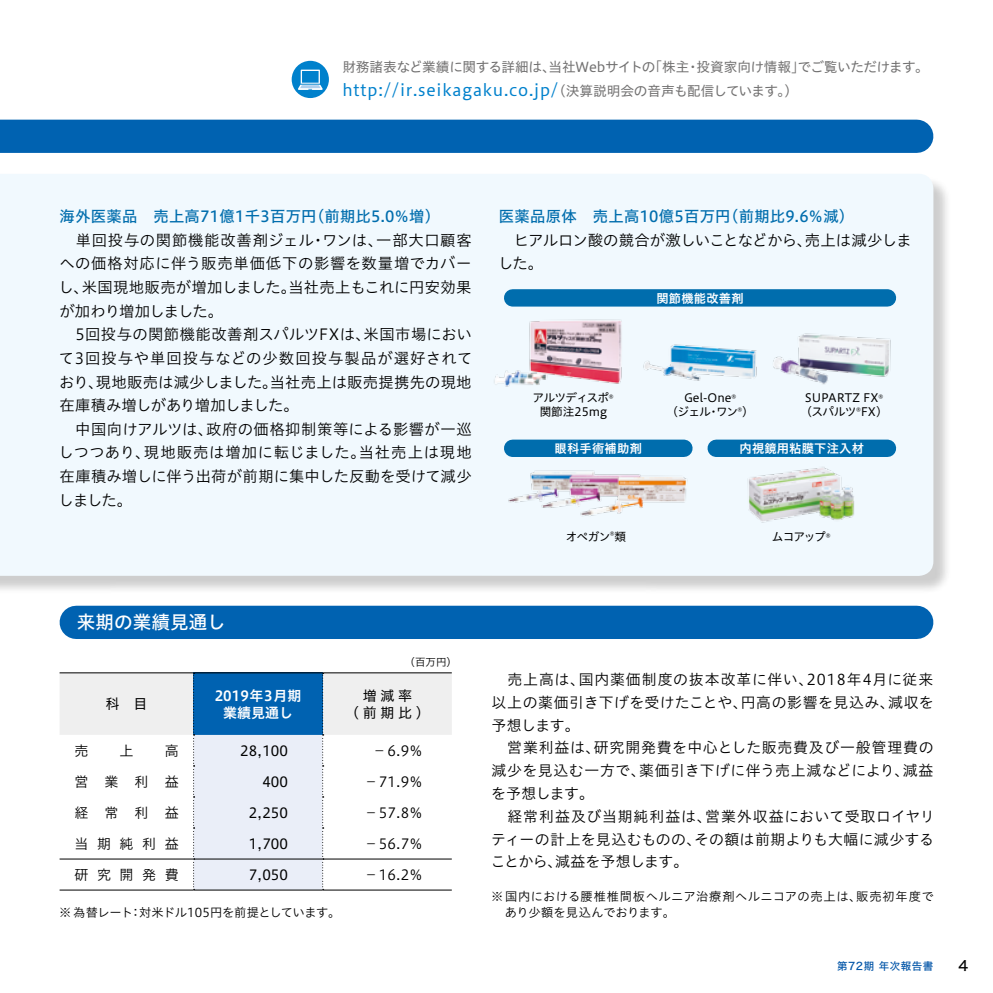
<style>
.page{position:relative;width:993px;height:993px;background:#fff}
.page>*{position:absolute;margin:0;border:0;box-sizing:border-box;transform-origin:0 0}
.t1{font:18.55px "Hiragino UD Sans Std N W5";color:#fff}
.t2{font:16.1px "Hiragino UD Sans Std N W4";letter-spacing:.05em;color:#0081cc}
.t3{font:15.4px/23.6px "Hiragino UD Sans Std N W3";letter-spacing:.02em;color:#000}
.t4{font:15.4px "Hiragino UD Sans Std N W5";letter-spacing:.02em;color:#006dad}
.t5{font:15.4px/23.6px "Hiragino UD Sans Std N W3";letter-spacing:-.035em;color:#000}
.t6{font:14.88px/22.8px "Hiragino UD Sans Std N W3";letter-spacing:.035em;color:#000}
.t7{font:14px "Hiragino UD Sans Std N W3";letter-spacing:.61em;color:#000}
.t8{font:14px/17.5px "Hiragino UD Sans Std N W4";color:#000;text-align:center}
.t9{font:14px/17.5px "Hiragino UD Sans Std N W6";color:#fff;text-align:center}
.t10{font:14px "Hira Kaku Std W5";color:#000}
.t11{font:13.65px "Hiragino UD Sans Std N W4";letter-spacing:-.025em;color:#727171}
.t12{font:12.25px "Hiragino UD Sans Std N W3";letter-spacing:.05em;color:#000}
.t13{font:12.25px "Hiragino UD Sans Std N W3";letter-spacing:-.025em;color:#000}
.t14{font:12.25px "Hiragino UD Sans Std N W6";letter-spacing:.02em;color:#fff}
.t15{font:12.25px "Hiragino UD Sans Std N W3";letter-spacing:-.005em;color:#000}
.t16{font:11.55px/13.7px "Hiragino UD Sans Std N W4";color:#000;text-align:center}
.t17{font:11.55px/13.8px "Hiragino UD Sans Std N W4";letter-spacing:-.04em;color:#000;text-align:center}
.t18{font:10.5px "Hira Kaku Std W5";letter-spacing:.05em;color:#0054a7}
.t19{font:10.5px "Hiragino UD Sans Std N W3";color:#000}
.s1{font-size:13.65px;color:#727171}
</style>
<div class="page">
<div style="left:0;top:176px;width:952px;height:418px;background:#000;opacity:.2"></div>
<div style="left:0;top:174px;width:933px;height:401px;background:#f1f9fe"></div>
<div style="left:291px;top:61px;width:38px;height:37px;background:#0081cc;border-radius:50%"></div>
<svg style="left:298px;top:70px;width:24px;height:20px"></svg>
<div style="left:0;top:120px;width:916px;height:33px;background:#0062b1"></div>
<hr style="left:60px;top:889px;width:133px;height:1px;background:#000">
<hr style="left:322px;top:889px;width:129px;height:1px;background:#000">
<hr style="left:193px;top:889px;width:129px;height:1px;background:#000">
<svg style="left:60px;top:672px;width:391px;height:217px"></svg>
<div style="left:76px;top:605px;width:840px;height:33px;background:#0062b1"></div>
<img style="left:643px;top:344px;width:113px;height:37px">
<img style="left:769px;top:327px;width:121px;height:60px">
<div style="left:512px;top:289px;width:375px;height:17px;background:#006dad"></div>
<img style="left:747px;top:464px;width:109px;height:60px">
<div style="left:716px;top:439px;width:171px;height:18px;background:#006dad"></div>
<img style="left:491px;top:313px;width:134px;height:75px">
<div style="left:512px;top:439px;width:171px;height:18px;background:#006dad"></div>
<img style="left:507px;top:458px;width:182px;height:63px">
<p class="t11" style="left:342px;top:56px;width:588px">財務諸表など業績に関する詳細は、当社Webサイトの「株主・投資家向け情報」でご覧いただけます。</p>
<p class="t2" style="left:342px;top:78px;width:457px">http://ir.seikagaku.co.jp/<span class="s1">（決算説明会の音声も配信しています。）</span></p>
<p class="t4" style="left:60px;top:204px;width:382px">海外医薬品　売上高71億1千3百万円（前期比5.0％増）</p>
<p class="t3" style="left:59px;top:227px;width:415px">　単回投与の関節機能改善剤ジェル・ワンは、一部大口顧客への価格対応に伴う販売単価低下の影響を数量増でカバーし、米国現地販売が増加しました。当社売上もこれに円安効果が加わり増加しました。<br>　5回投与の関節機能改善剤スパルツFXは、米国市場において3回投与や単回投与などの少数回投与製品が選好されており、現地販売は減少しました。当社売上は販売提携先の現地在庫積み増しがあり増加しました。<br>　中国向けアルツは、政府の価格抑制策等による影響が一巡しつつあり、現地販売は増加に転じました。当社売上は現地在庫積み増しに伴う出荷が前期に集中した反動を受けて減少しました。</p>
<p class="t4" style="left:499px;top:204px;width:357px">医薬品原体　売上高10億5百万円（前期比9.6％減）</p>
<p class="t5" style="left:498px;top:227px;width:415px">　ヒアルロン酸の競合が激しいことなどから、売上は減少しました。</p>
<p class="t14" style="left:656px;top:288px;width:89px">関節機能改善剤</p>
<p class="t17" style="left:532px;top:390px;width:83px">アルツディスポ<sup>®</sup>関節注25mg</p>
<p class="t16" style="left:800px;top:390px;width:89px">SUPARTZ FX<sup>®</sup>（スパルツ<sup>®</sup>FX）</p>
<p class="t16" style="left:666px;top:390px;width:89px">Gel-One<sup>®<br></sup>（ジェル・ワン<sup>®</sup>）</p>
<p class="t14" style="left:554px;top:439px;width:89px">眼科手術補助剤</p>
<p class="t17" style="left:565px;top:529px;width:62px">オペガン<sup>®</sup>類</p>
<p class="t14" style="left:739px;top:439px;width:126px">内視鏡用粘膜下注入材</p>
<p class="t17" style="left:771px;top:529px;width:60px">ムコアップ<sup>®</sup></p>
<p class="t1" style="left:77px;top:608px;width:150px">来期の業績見通し</p>
<p class="t19" style="left:404px;top:653px;width:54px">（百万円）</p>
<p class="t8" style="left:105px;top:694px;width:43px">科　目</p>
<p class="t9" style="left:215px;top:685px;width:88px">2019年3月期業績見通し</p>
<p class="t8" style="left:345px;top:685px;width:86px">増 減 率<br>（ 前 期 比 ）</p>
<p class="t7" style="left:74px;top:739px;width:15px">売</p>
<p class="t7" style="left:119px;top:739px;width:15px">上</p>
<p class="t7" style="left:165px;top:739px;width:15px">高</p>
<p class="t8" style="left:240px;top:740px;width:49px">28,100</p>
<p class="t7" style="left:372px;top:739px;width:51px">−6.9%</p>
<p class="t7" style="left:74px;top:770px;width:106px">営業利益</p>
<p class="t8" style="left:262px;top:771px;width:27px">400</p>
<p class="t7" style="left:364px;top:770px;width:59px">−71.9%</p>
<p class="t7" style="left:74px;top:801px;width:106px">経常利益</p>
<p class="t8" style="left:249px;top:802px;width:41px">2,250</p>
<p class="t7" style="left:364px;top:801px;width:59px">−57.8%</p>
<p class="t7" style="left:74px;top:832px;width:106px">当期純利益</p>
<p class="t8" style="left:249px;top:833px;width:41px">1,700</p>
<p class="t7" style="left:364px;top:832px;width:59px">−56.7%</p>
<p class="t7" style="left:74px;top:863px;width:106px">研究開発費</p>
<p class="t8" style="left:249px;top:864px;width:41px">7,050</p>
<p class="t7" style="left:364px;top:863px;width:59px">−16.2%</p>
<p class="t6" style="left:490px;top:667px;width:445px">　売上高は、国内薬価制度の抜本改革に伴い、2018年4月に従来以上の薬価引き下げを受けたことや、円高の影響を見込み、減収を予想します。<br>　営業利益は、研究開発費を中心とした販売費及び一般管理費の減少を見込む一方で、薬価引き下げに伴う売上減などにより、減益を予想します。<br>　経常利益及び当期純利益は、営業外収益において受取ロイヤリティーの計上を見込むものの、その額は前期よりも大幅に減少することから、減益を予想します。</p>
<p class="t12" style="left:491px;top:887px;width:444px">※国内における腰椎椎間板ヘルニア治療剤ヘルニコアの売上は、販売初年度で</p>
<p class="t13" style="left:59px;top:903px;width:283px">※ 為替レート：対米ドル105円を前提としています。</p>
<p class="t15" style="left:504px;top:902px;width:172px">あり少額を見込んでおります。</p>
<p class="t18" style="left:836px;top:957px;width:98px">第72期 年次報告書</p>
<p class="t10" style="left:958px;top:954px;width:11px">4</p>
</div>
